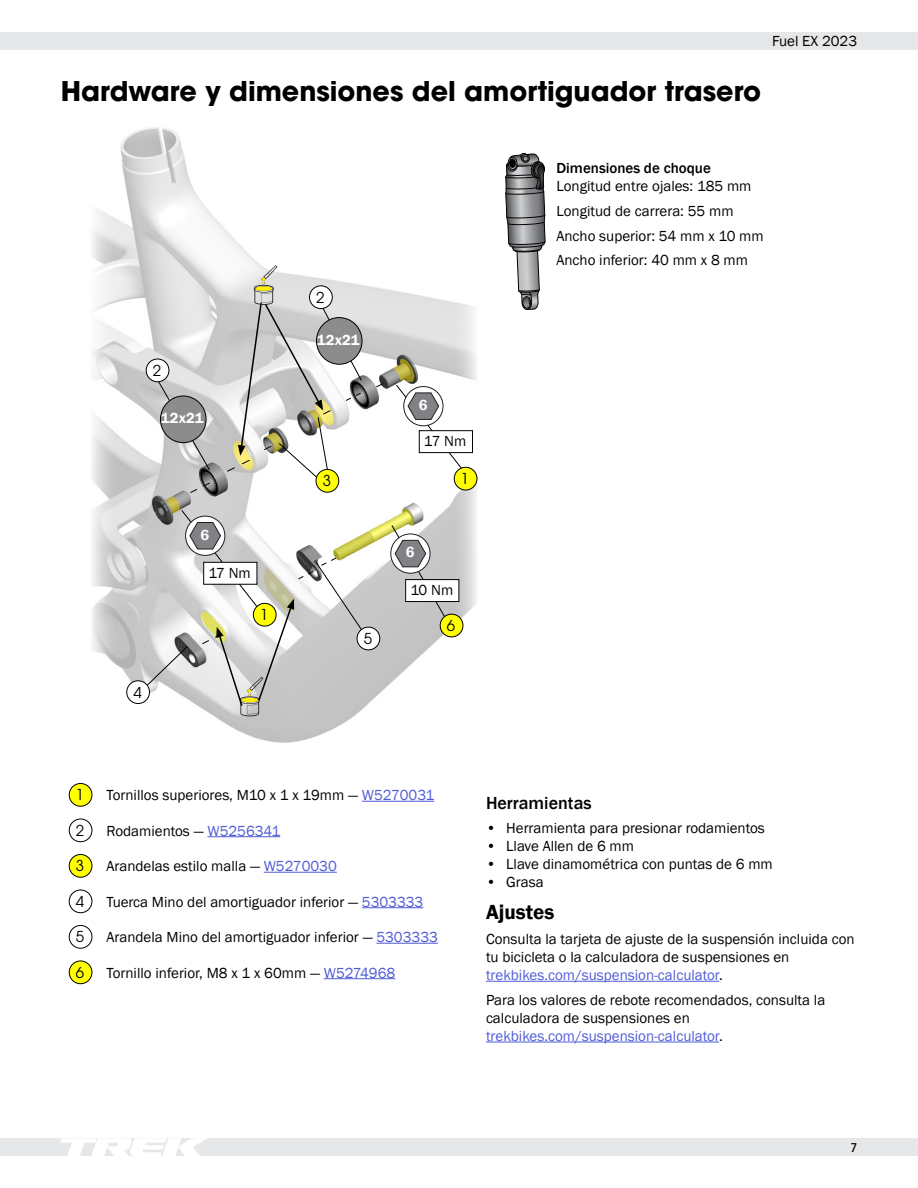
<style>
.page{position:relative;width:918px;height:1188px;background:#fff}
.page>*{position:absolute;margin:0;border:0;box-sizing:border-box;transform-origin:0 0}
.Section_Head{font:700 27px "ITC Avant Garde Pro";color:#000}
.Subhead_1{font:600 21px "Franklin Gothic";color:#000}
.Subhead_2{font:500 18px "Franklin Gothic";color:#000}
.Body{font:15px/18px "Franklin Gothic";color:#000}
.Table_Cell_Left{font:15px "Franklin Gothic";color:#000}
.Callout_Number_Black{font:15px "ITC Avant Garde Pro";color:#000}
.t1{font:600 15px "Franklin Gothic";color:#fff}
.t2{font:500 12px "ITC Avant Garde Pro";color:#000}
.s1{font-weight:500}
.s2{color:#4f5cd6}
</style>
<div class="page">
<div style="left:0;top:32px;width:918px;height:17px;background:#e6e7e9"></div>
<div style="left:0;top:1139px;width:918px;height:17px;background:#e6e7e9"></div>
<svg style="left:61px;top:1139px;width:145px;height:17px"></svg>
<svg style="left:506px;top:153px;width:40px;height:157px"></svg>
<img style="left:92px;top:127px;width:386px;height:616px">
<svg style="left:151px;top:369px;width:60px;height:102px"></svg>
<div style="left:440px;top:614px;width:23px;height:23px;background:#ff0;border-radius:50%"></div>
<div style="left:440px;top:614px;width:23px;height:23px;border:1px solid #000;border-radius:50%"></div>
<div style="left:146px;top:359px;width:23px;height:23px;background:#fff;border-radius:50%"></div>
<div style="left:146px;top:359px;width:23px;height:23px;border:1px solid #000;border-radius:50%"></div>
<div style="left:454px;top:467px;width:23px;height:23px;background:#ff0;border-radius:50%"></div>
<div style="left:454px;top:467px;width:23px;height:23px;border:1px solid #000;border-radius:50%"></div>
<div style="left:419px;top:431px;width:54px;height:22px;background:#fff"></div>
<div style="left:419px;top:430px;width:54px;height:23px;border:1px solid #000"></div>
<div style="left:406px;top:580px;width:53px;height:22px;background:#fff"></div>
<div style="left:405px;top:579px;width:54px;height:23px;border:1px solid #000"></div>
<svg style="left:316px;top:469px;width:23px;height:23px"></svg>
<div style="left:316px;top:469px;width:23px;height:24px;border:1px solid #000;border-radius:50%"></div>
<div style="left:127px;top:681px;width:22px;height:23px;background:#fff;border-radius:50%"></div>
<div style="left:126px;top:680px;width:24px;height:24px;border:1px solid #000;border-radius:50%"></div>
<svg style="left:395px;top:384px;width:74px;height:93px"></svg>
<div style="left:160px;top:396px;width:46px;height:47px;background:#8c8c8c;border-radius:50%"></div>
<div style="left:160px;top:396px;width:46px;height:47px;border:1px solid #000;border-radius:50%"></div>
<div style="left:357px;top:627px;width:23px;height:23px;background:#fff;border-radius:50%"></div>
<div style="left:357px;top:627px;width:23px;height:23px;border:1px solid #000;border-radius:50%"></div>
<svg style="left:391px;top:524px;width:57px;height:98px"></svg>
<svg style="left:190px;top:482px;width:21px;height:12px"></svg>
<svg style="left:375px;top:382px;width:9px;height:6px"></svg>
<svg style="left:226px;top:265px;width:136px;height:222px"></svg>
<svg style="left:137px;top:509px;width:234px;height:207px"></svg>
<div style="left:69px;top:783px;width:23px;height:23px;background:#ff0;border-radius:50%"></div>
<div style="left:69px;top:783px;width:23px;height:24px;border:1px solid #000;border-radius:50%"></div>
<hr style="left:362px;top:801px;width:72px;height:1px;background:#4f5cd6">
<div style="left:69px;top:819px;width:23px;height:23px;border:1px solid #000;border-radius:50%"></div>
<hr style="left:207px;top:836px;width:73px;height:1px;background:#4f5cd6">
<div style="left:69px;top:854px;width:23px;height:23px;background:#ff0;border-radius:50%"></div>
<div style="left:69px;top:854px;width:23px;height:24px;border:1px solid #000;border-radius:50%"></div>
<hr style="left:264px;top:872px;width:73px;height:1px;background:#4f5cd6">
<div style="left:69px;top:890px;width:23px;height:23px;border:1px solid #000;border-radius:50%"></div>
<hr style="left:362px;top:907px;width:61px;height:1px;background:#4f5cd6">
<div style="left:69px;top:925px;width:23px;height:24px;border:1px solid #000;border-radius:50%"></div>
<hr style="left:376px;top:943px;width:62px;height:1px;background:#4f5cd6">
<div style="left:69px;top:961px;width:23px;height:23px;background:#ff0;border-radius:50%"></div>
<div style="left:69px;top:961px;width:23px;height:23px;border:1px solid #000;border-radius:50%"></div>
<hr style="left:324px;top:978px;width:71px;height:1px;background:#4f5cd6">
<hr style="left:486px;top:981px;width:233px;height:1px;background:#4f5cd6">
<hr style="left:486px;top:1042px;width:233px;height:1px;background:#4f5cd6">
<p class="Body" style="left:772px;top:32px;width:87px">Fuel EX 2023</p>
<p class="Section_Head" style="left:61px;top:73px;width:702px">Hardware y dimensiones del amortiguador trasero</p>
<p class="Callout_Number_Black" style="left:153px;top:361px;width:10px">2</p>
<p class="t1" style="left:161px;top:409px;width:44px">12x21</p>
<p class="Callout_Number_Black" style="left:133px;top:683px;width:10px">4</p>
<p class="t1" style="left:201px;top:525px;width:10px">6</p>
<p class="Body" style="left:208px;top:564px;width:44px">17 Nm</p>
<p class="Callout_Number_Black" style="left:260px;top:605px;width:10px">1</p>
<p class="Callout_Number_Black" style="left:316px;top:288px;width:10px">2</p>
<p class="t1" style="left:317px;top:331px;width:44px">12x21</p>
<p class="Callout_Number_Black" style="left:323px;top:472px;width:10px">3</p>
<p class="Callout_Number_Black" style="left:364px;top:629px;width:10px">5</p>
<p class="t1" style="left:419px;top:396px;width:10px">6</p>
<p class="Body" style="left:424px;top:432px;width:44px">17 Nm</p>
<p class="Callout_Number_Black" style="left:461px;top:469px;width:10px">1</p>
<p class="t1" style="left:406px;top:543px;width:10px">6</p>
<p class="Body" style="left:410px;top:581px;width:44px">10 Nm</p>
<p class="Callout_Number_Black" style="left:447px;top:616px;width:10px">6</p>
<p class="Body" style="left:556px;top:160px;width:197px"><span class="s1">Dimensiones de choque<br></span>Longitud entre ojales: 185 mm</p>
<p class="Body" style="left:556px;top:199px;width:209px;line-height:24.8px">Longitud de carrera: 55 mm<br>Ancho superior: 54 mm x 10 mm<br>Ancho inferior: 40 mm x 8 mm</p>
<p class="Callout_Number_Black" style="left:76px;top:786px;width:10px">1</p>
<p class="Table_Cell_Left" style="left:106px;top:786px;width:329px">Tornillos superiores, M10 x 1 x 19mm — <span class="s2">W5270031</span></p>
<p class="Callout_Number_Black" style="left:76px;top:821px;width:10px">2</p>
<p class="Table_Cell_Left" style="left:106px;top:821px;width:175px">Rodamientos — <span class="s2">W5256341</span></p>
<p class="Callout_Number_Black" style="left:76px;top:857px;width:10px">3</p>
<p class="Table_Cell_Left" style="left:106px;top:857px;width:232px">Arandelas estilo malla — <span class="s2">W5270030</span></p>
<p class="Callout_Number_Black" style="left:76px;top:892px;width:10px">4</p>
<p class="Table_Cell_Left" style="left:106px;top:892px;width:318px">Tuerca Mino del amortiguador inferior — <span class="s2">5303333</span></p>
<p class="Callout_Number_Black" style="left:76px;top:928px;width:10px">5</p>
<p class="Table_Cell_Left" style="left:106px;top:928px;width:333px">Arandela Mino del amortiguador inferior — <span class="s2">5303333</span></p>
<p class="Callout_Number_Black" style="left:76px;top:963px;width:10px">6</p>
<p class="Table_Cell_Left" style="left:106px;top:963px;width:290px">Tornillo inferior, M8 x 1 x 60mm — <span class="s2">W5274968</span></p>
<p class="Subhead_2" style="left:486px;top:792px;width:107px">Herramientas</p>
<p class="Body" style="left:486px;top:820px;width:280px">• Herramienta para presionar rodamientos</p>
<p class="Body" style="left:486px;top:838px;width:149px">• Llave Allen de 6 mm</p>
<p class="Body" style="left:486px;top:856px;width:288px">• Llave dinamométrica con puntas de 6 mm</p>
<p class="Body" style="left:486px;top:874px;width:59px">• Grasa</p>
<p class="Subhead_1" style="left:486px;top:899px;width:70px">Ajustes</p>
<p class="Body" style="left:486px;top:930px;width:370px">Consulta la tarjeta de ajuste de la suspensión incluida con tu bicicleta o la calculadora de suspensiones en <span class="s2">trekbikes.com/suspension-calculator</span>.</p>
<p class="Body" style="left:486px;top:991px;width:341px">Para los valores de rebote recomendados, consulta la calculadora de suspensiones en <span class="s2">trekbikes.com/suspension-calculator</span>.</p>
<p class="t2" style="left:851px;top:1140px;width:8px">7</p>
</div>
